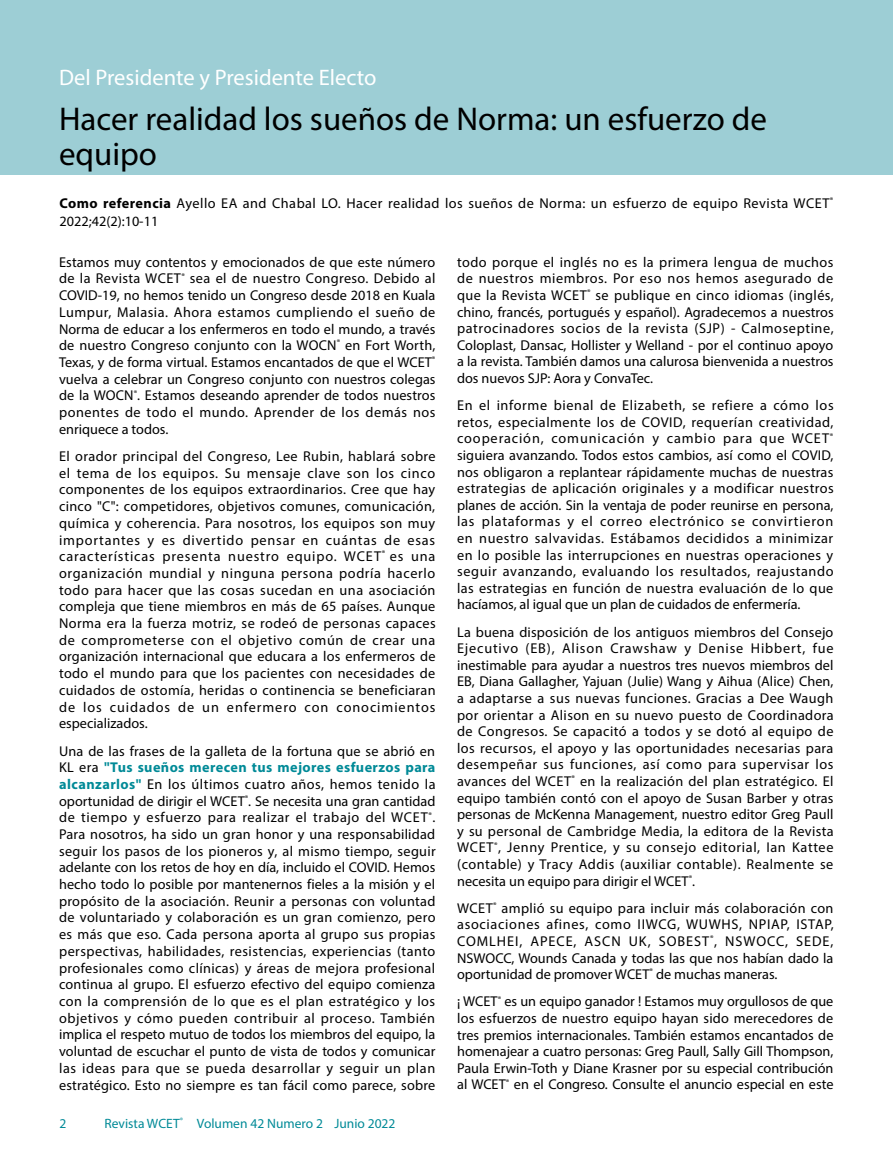
<style>
.page{position:relative;width:893px;height:1149px;background:#fff}
.page>*{position:absolute;margin:0;border:0;box-sizing:border-box;transform-origin:0 0}
.t1{font:33px/34.5px "Myriad Pro";color:#000}
.t2{font:22.5px "Myriad Pro";color:#fff}
.t3{font:14.25px/16.6px "Myriad Pro";color:#000;text-align:justify}
.t4{font:14.25px/18px "Myriad Pro";letter-spacing:.035em;color:#000}
.t5{font:13.5px "Myriad Pro";color:#008a97}
.s1{font-weight:700}
.s2{font-weight:700;color:#008a97}
</style>
<div class="page">
<div style="left:0;top:0;width:893px;height:174px;background:#9dced5"></div>
<h2 class="t2" style="left:59px;top:63px;width:319px">Del Presidente y Presidente Electo</h2>
<h1 class="t1" style="left:59px;top:101px;width:709px">Hacer realidad los sueños de Norma: un esfuerzo de equipo</h1>
<p class="t4" style="left:60px;top:194px;width:775px"><span class="s1">Como referencia</span> Ayello EA and Chabal LO. Hacer realidad los sueños de Norma: un esfuerzo de equipo Revista WCET<sup>®<br></sup>2022;42(2):10-11</p>
<p class="t3" style="left:59px;top:253px;width:378px">Estamos muy contentos y emocionados de que este número de la Revista WCET<sup>®</sup> sea el de nuestro Congreso. Debido al COVID-19, no hemos tenido un Congreso desde 2018 en Kuala Lumpur, Malasia. Ahora estamos cumpliendo el sueño de Norma de educar a los enfermeros en todo el mundo, a través de nuestro Congreso conjunto con la WOCN<sup>®</sup> en Fort Worth, Texas, y de forma virtual. Estamos encantados de que el WCET<sup>® </sup>vuelva a celebrar un Congreso conjunto con nuestros colegas de la WOCN<sup>®</sup>. Estamos deseando aprender de todos nuestros ponentes de todo el mundo. Aprender de los demás nos enriquece a todos.</p>
<p class="t3" style="left:59px;top:447px;width:378px">El orador principal del Congreso, Lee Rubin, hablará sobre el tema de los equipos. Su mensaje clave son los cinco componentes de los equipos extraordinarios. Cree que hay cinco "C": competidores, objetivos comunes, comunicación, química y coherencia. Para nosotros, los equipos son muy importantes y es divertido pensar en cuántas de esas características presenta nuestro equipo. WCET<sup>®</sup> es una organización mundial y ninguna persona podría hacerlo todo para hacer que las cosas sucedan en una asociación compleja que tiene miembros en más de 65 países. Aunque Norma era la fuerza motriz, se rodeó de personas capaces de comprometerse con el objetivo común de crear una organización internacional que educara a los enfermeros de todo el mundo para que los pacientes con necesidades de cuidados de ostomía, heridas o continencia se beneficiaran de los cuidados de un enfermero con conocimientos especializados.</p>
<p class="t3" style="left:59px;top:742px;width:378px">Una de las frases de la galleta de la fortuna que se abrió en KL era <span class="s2">"Tus sueños merecen tus mejores esfuerzos para alcanzarlos"</span> En los últimos cuatro años, hemos tenido la oportunidad de dirigir el WCET<sup>®</sup>. Se necesita una gran cantidad de tiempo y esfuerzo para realizar el trabajo del WCET<sup>®</sup>.<br>Para nosotros, ha sido un gran honor y una responsabilidad seguir los pasos de los pioneros y, al mismo tiempo, seguir adelante con los retos de hoy en día, incluido el COVID. Hemos hecho todo lo posible por mantenernos fieles a la misión y el propósito de la asociación. Reunir a personas con voluntad de voluntariado y colaboración es un gran comienzo, pero es más que eso. Cada persona aporta al grupo sus propias perspectivas, habilidades, resistencias, experiencias (tanto profesionales como clínicas) y áreas de mejora profesional continua al grupo. El esfuerzo efectivo del equipo comienza con la comprensión de lo que es el plan estratégico y los objetivos y cómo pueden contribuir al proceso. También implica el respeto mutuo de todos los miembros del equipo, la voluntad de escuchar el punto de vista de todos y comunicar las ideas para que se pueda desarrollar y seguir un plan estratégico. Esto no siempre es tan fácil como parece, sobre</p>
<p class="t3" style="left:457px;top:253px;width:378px">todo porque el inglés no es la primera lengua de muchos de nuestros miembros. Por eso nos hemos asegurado de que la Revista WCET<sup>®</sup> se publique en cinco idiomas (inglés, chino, francés, portugués y español). Agradecemos a nuestros patrocinadores socios de la revista (SJP) - Calmoseptine, Coloplast, Dansac, Hollister y Welland - por el continuo apoyo a la revista. También damos una calurosa bienvenida a nuestros dos nuevos SJP: Aora y ConvaTec.</p>
<p class="t3" style="left:457px;top:397px;width:378px">En el informe bienal de Elizabeth, se refiere a cómo los retos, especialmente los de COVID, requerían creatividad, cooperación, comunicación y cambio para que WCET<sup>® </sup>siguiera avanzando. Todos estos cambios, así como el COVID, nos obligaron a replantear rápidamente muchas de nuestras estrategias de aplicación originales y a modificar nuestros planes de acción. Sin la ventaja de poder reunirse en persona, las plataformas y el correo electrónico se convirtieron en nuestro salvavidas. Estábamos decididos a minimizar en lo posible las interrupciones en nuestras operaciones y seguir avanzando, evaluando los resultados, reajustando las estrategias en función de nuestra evaluación de lo que hacíamos, al igual que un plan de cuidados de enfermería.</p>
<p class="t3" style="left:457px;top:623px;width:378px">La buena disposición de los antiguos miembros del Consejo Ejecutivo (EB), Alison Crawshaw y Denise Hibbert, fue inestimable para ayudar a nuestros tres nuevos miembros del EB, Diana Gallagher, Yajuan (Julie) Wang y Aihua (Alice) Chen, a adaptarse a sus nuevas funciones. Gracias a Dee Waugh por orientar a Alison en su nuevo puesto de Coordinadora de Congresos. Se capacitó a todos y se dotó al equipo de los recursos, el apoyo y las oportunidades necesarias para desempeñar sus funciones, así como para supervisar los avances del WCET<sup>®</sup> en la realización del plan estratégico. El equipo también contó con el apoyo de Susan Barber y otras personas de McKenna Management, nuestro editor Greg Paull y su personal de Cambridge Media, la editora de la Revista WCET<sup>®</sup>, Jenny Prentice, y su consejo editorial, Ian Kattee (contable) y Tracy Addis (auxiliar contable). Realmente se necesita un equipo para dirigir el WCET<sup>®</sup>.</p>
<p class="t3" style="left:457px;top:899px;width:378px">WCET<sup>®</sup> amplió su equipo para incluir más colaboración con asociaciones afines, como IIWCG, WUWHS, NPIAP, ISTAP, COMLHEI, APECE, ASCN UK, SOBEST<sup>®</sup>, NSWOCC, SEDE, NSWOCC, Wounds Canada y todas las que nos habían dado la oportunidad de promover WCET<sup>®</sup> de muchas maneras.</p>
<p class="t3" style="left:457px;top:992px;width:378px">¡ WCET<sup>®</sup> es un equipo ganador ! Estamos muy orgullosos de que los esfuerzos de nuestro equipo hayan sido merecedores de tres premios internacionales. También estamos encantados de homenajear a cuatro personas: Greg Paull, Sally Gill Thompson, Paula Erwin-Toth y Diane Krasner por su especial contribución al WCET<sup>®</sup> en el Congreso. Consulte el anuncio especial en este</p>
<p class="t5" style="left:60px;top:1114px;width:8px">2</p>
<p class="t5" style="left:105px;top:1114px;width:292px">Revista WCET<sup>®</sup> Volumen 42 Numero 2 Junio 2022</p>
</div>
